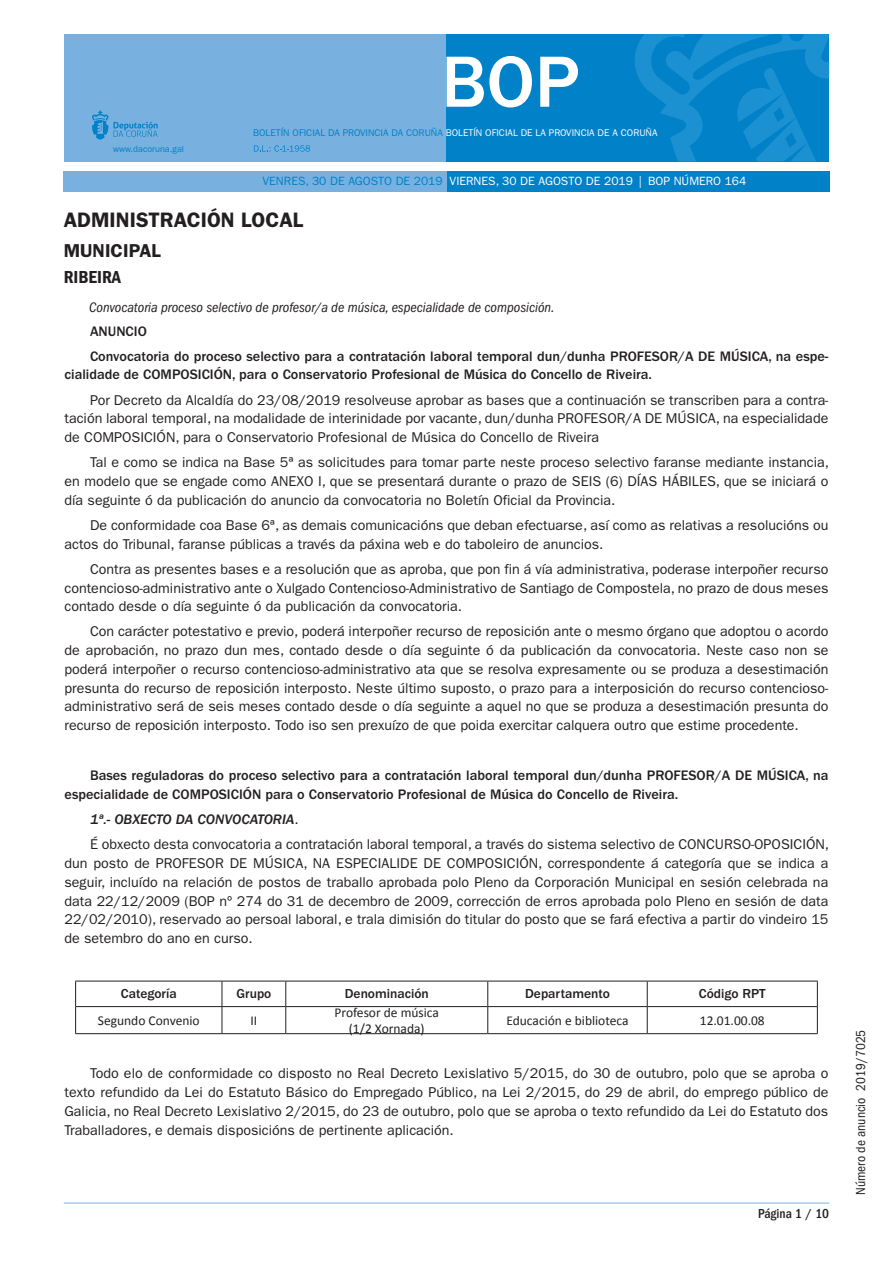
<style>
.page{position:relative;width:893px;height:1263px;background:#fff}
.page>*{position:absolute;margin:0;border:0;box-sizing:border-box;transform-origin:0 0}
.t1{font:500 75px "ITC Franklin Gothic Std";color:#fff}
.t2{font:600 21px "ITC Franklin Gothic Std";color:#231f20}
.t3{font:600 18.75px "ITC Franklin Gothic Std";color:#231f20}
.t4{font:18px "ITC Franklin Gothic Std Dm Cd";color:#231f20}
.Párrafo_texto_normal{font:14.25px/18.8px "ITC Franklin Gothic Std";color:#231f20;text-align:justify}
.Párrafo_texto_normal-2{font:500 14.25px/18.8px "ITC Franklin Gothic Std";color:#231f20}
.t5{font:italic condensed 14.25px "ITC Franklin Gothic Std";color:#231f20}
.Párrafo_texto_normal-3{font:14.25px "ITC Franklin Gothic Std Med It";color:#231f20}
.t6{font:13.5px "Calibri";color:#231f20}
.t7{font:500 13.5px "ITC Franklin Gothic Std";color:#231f20}
.t8{font:condensed 13.5px "ITC Franklin Gothic Std";color:#231f20}
.Número_de_página{font:500 condensed 13.5px "ITC Franklin Gothic Std";color:#231f20}
.t9{font:12px "ITC Franklin Gothic Std";color:#fff}
.t10{font:9.75px "ITC Franklin Gothic Std";color:#fff}
.t11{font:9px "ITC Franklin Gothic Std";color:#0081c8}
.s1{color:#0081c8}
.s2{font-family:"ITC Franklin Gothic Std"}
</style>
<div class="page">
<div style="left:64px;top:34px;width:382px;height:128px;background:#78b1df"></div>
<div style="left:446px;top:34px;width:383px;height:128px;background:#0081c8"></div>
<svg style="left:254px;top:145px;width:56px;height:7px"></svg>
<svg style="left:92px;top:110px;width:66px;height:30px"></svg>
<svg style="left:635px;top:34px;width:194px;height:128px"></svg>
<div style="left:446px;top:171px;width:383px;height:20px;background:#0081c8"></div>
<div style="left:64px;top:171px;width:383px;height:20px;background:#78b1df"></div>
<hr style="left:64px;top:1203px;width:765px;height:1px;background:#78b1df">
<hr style="left:75px;top:981px;width:147px;height:1px;background:#231f20">
<hr style="left:222px;top:981px;width:64px;height:1px;background:#231f20">
<hr style="left:286px;top:981px;width:202px;height:1px;background:#231f20">
<hr style="left:488px;top:981px;width:159px;height:1px;background:#231f20">
<hr style="left:647px;top:981px;width:171px;height:1px;background:#231f20">
<hr style="left:75px;top:1006px;width:147px;height:1px;background:#231f20">
<svg style="left:75px;top:981px;width:1px;height:52px"></svg>
<hr style="left:222px;top:1006px;width:64px;height:1px;background:#231f20">
<svg style="left:222px;top:981px;width:1px;height:52px"></svg>
<hr style="left:286px;top:1006px;width:202px;height:1px;background:#231f20">
<svg style="left:285px;top:981px;width:1px;height:52px"></svg>
<hr style="left:488px;top:1006px;width:159px;height:1px;background:#231f20">
<svg style="left:487px;top:981px;width:1px;height:52px"></svg>
<hr style="left:647px;top:1006px;width:171px;height:1px;background:#231f20">
<svg style="left:647px;top:981px;width:1px;height:52px"></svg>
<svg style="left:817px;top:981px;width:1px;height:52px"></svg>
<hr style="left:75px;top:1033px;width:147px;height:1px;background:#231f20">
<hr style="left:222px;top:1033px;width:64px;height:1px;background:#231f20">
<hr style="left:286px;top:1033px;width:202px;height:1px;background:#231f20">
<hr style="left:488px;top:1033px;width:159px;height:1px;background:#231f20">
<hr style="left:647px;top:1033px;width:171px;height:1px;background:#231f20">
<p class="t11" style="left:113px;top:143px;width:72px">www.dacoruna.gal</p>
<h1 class="t1" style="left:441px;top:40px;width:140px">BOP</h1>
<p class="t10" style="left:253px;top:127px;width:406px"><span class="s1">BOLETÍN OFICIAL DA PROVINCIA DA CORUÑA</span> BOLETÍN OFICIAL DE LA PROVINCIA DE A CORUÑA</p>
<p class="t9" style="left:263px;top:174px;width:485px"><span class="s1">VENRES, 30 DE AGOSTO DE 2019</span> VIERNES, 30 DE AGOSTO DE 2019 | BOP NÚMERO 164</p>
<h2 class="t2" style="left:64px;top:207px;width:241px">ADMINISTRACIÓN LOCAL</h2>
<h3 class="t3" style="left:64px;top:239px;width:98px">MUNICIPAL</h3>
<p class="t4" style="left:64px;top:267px;width:59px">RIBEIRA</p>
<p class="t5" style="left:89px;top:300px;width:467px">Convocatoria proceso selectivo de profesor/a de música, especialidade de composición.</p>
<p class="Párrafo_texto_normal-2" style="left:90px;top:322px;width:58px">ANUNCIO</p>
<p class="Párrafo_texto_normal-2" style="left:65px;top:347px;width:765px;text-indent:26px">Convocatoria do proceso selectivo para a contratación laboral temporal dun/dunha PROFESOR/A DE MÚSICA, na espe&shy;cialidade de COMPOSICIÓN, para o Conservatorio Profesional de Música do Concello de Riveira.</p>
<p class="Párrafo_texto_normal" style="left:65px;top:390px;width:765px;text-indent:26px">Por Decreto da Alcaldía do 23/08/2019 resolveuse aprobar as bases que a continuación se transcriben para a contra&shy;tación laboral temporal, na modalidade de interinidade por vacante, dun/dunha PROFESOR/A DE MÚSICA, na especialidade de COMPOSICIÓN, para o Conservatorio Profesional de Música do Concello de Riveira</p>
<p class="Párrafo_texto_normal" style="left:65px;top:453px;width:766px;text-indent:26px">Tal e como se indica na Base 5ª as solicitudes para tomar parte neste proceso selectivo faranse mediante instancia, en modelo que se engade como ANEXO I, que se presentará durante o prazo de SEIS (6) DÍAS HÁBILES, que se iniciará o día seguinte ó da publicación do anuncio da convocatoria no Boletín Oficial da Provincia.</p>
<p class="Párrafo_texto_normal" style="left:65px;top:516px;width:765px;text-indent:26px">De conformidade coa Base 6ª, as demais comunicacións que deban efectuarse, así como as relativas a resolucións ou actos do Tribunal, faranse públicas a través da páxina web e do taboleiro de anuncios.</p>
<p class="Párrafo_texto_normal" style="left:65px;top:560px;width:765px;text-indent:26px">Contra as presentes bases e a resolución que as aproba, que pon fin á vía administrativa, poderase interpoñer recurso contencioso-administrativo ante o Xulgado Contencioso-Administrativo de Santiago de Compostela, no prazo de dous meses contado desde o día seguinte ó da publicación da convocatoria.</p>
<p class="Párrafo_texto_normal" style="left:65px;top:622px;width:765px;text-indent:26px">Con carácter potestativo e previo, poderá interpoñer recurso de reposición ante o mesmo órgano que adoptou o acordo de aprobación, no prazo dun mes, contado desde o día seguinte ó da publicación da convocatoria. Neste caso non se poderá interpoñer o recurso contencioso-administrativo ata que se resolva expresamente ou se produza a desestimación presunta do recurso de reposición interposto. Neste último suposto, o prazo para a interposición do recurso contencioso&shy;administrativo será de seis meses contado desde o día seguinte a aquel no que se produza a desestimación presunta do recurso de reposición interposto. Todo iso sen prexuízo de que poida exercitar calquera outro que estime procedente.</p>
<p class="Párrafo_texto_normal-2" style="left:65px;top:766px;width:765px;text-indent:26px">Bases reguladoras do proceso selectivo para a contratación laboral temporal dun/dunha PROFESOR/A DE MÚSICA, na especialidade de COMPOSICIÓN para o Conservatorio Profesional de Música do Concello de Riveira.</p>
<p class="Párrafo_texto_normal-3" style="left:90px;top:812px;width:210px">1ª.- OBXECTO DA CONVOCATORIA<span class="s2">.</span></p>
<p class="Párrafo_texto_normal" style="left:65px;top:835px;width:766px;text-indent:26px">É obxecto desta convocatoria a contratación laboral temporal, a través do sistema selectivo de CONCURSO-OPOSICIÓN, dun posto de PROFESOR DE MÚSICA, NA ESPECIALIDE DE COMPOSICIÓN, correspondente á categoría que se indica a seguir, incluído na relación de postos de traballo aprobada polo Pleno da Corporación Municipal en sesión celebrada na data 22/12/2009 (BOP nº 274 do 31 de decembro de 2009, corrección de erros aprobada polo Pleno en sesión de data 22/02/2010), reservado ao persoal laboral, e trala dimisión do titular do posto que se fará efectiva a partir do vindeiro 15 de setembro do ano en curso.</p>
<p class="t7" style="left:121px;top:986px;width:57px">Categoría</p>
<p class="t7" style="left:236px;top:986px;width:37px">Grupo</p>
<p class="t7" style="left:345px;top:986px;width:86px">Denominación</p>
<p class="t7" style="left:525px;top:986px;width:86px">Departamento</p>
<p class="t7" style="left:699px;top:986px;width:68px">Código RPT</p>
<p class="t6" style="left:98px;top:1012px;width:103px">Segundo Convenio</p>
<p class="t6" style="left:250px;top:1012px;width:8px">II</p>
<p class="t6" style="left:335px;top:1004px;width:106px">Profesor de música</p>
<p class="t6" style="left:349px;top:1020px;width:77px">(1/2 Xornada)</p>
<p class="t6" style="left:506px;top:1012px;width:124px">Educación e biblioteca</p>
<p class="t6" style="left:700px;top:1012px;width:66px">12.01.00.08</p>
<p class="Párrafo_texto_normal" style="left:65px;top:1064px;width:765px;text-indent:26px">Todo elo de conformidade co disposto no Real Decreto Lexislativo 5/2015, do 30 de outubro, polo que se aproba o texto refundido da Lei do Estatuto Básico do Empregado Público, na Lei 2/2015, do 29 de abril, do emprego público de Galicia, no Real Decreto Lexislativo 2/2015, do 23 de outubro, polo que se aproba o texto refundido da Lei do Estatuto dos Traballadores, e demais disposicións de pertinente aplicación.</p>
<p class="Número_de_página" style="left:758px;top:1206px;width:73px">Página 1 / 10</p>
<p class="t8" style="left:853px;top:1195px;width:167px;rotate:-90deg">Número de anuncio 2019/7025</p>
</div>
